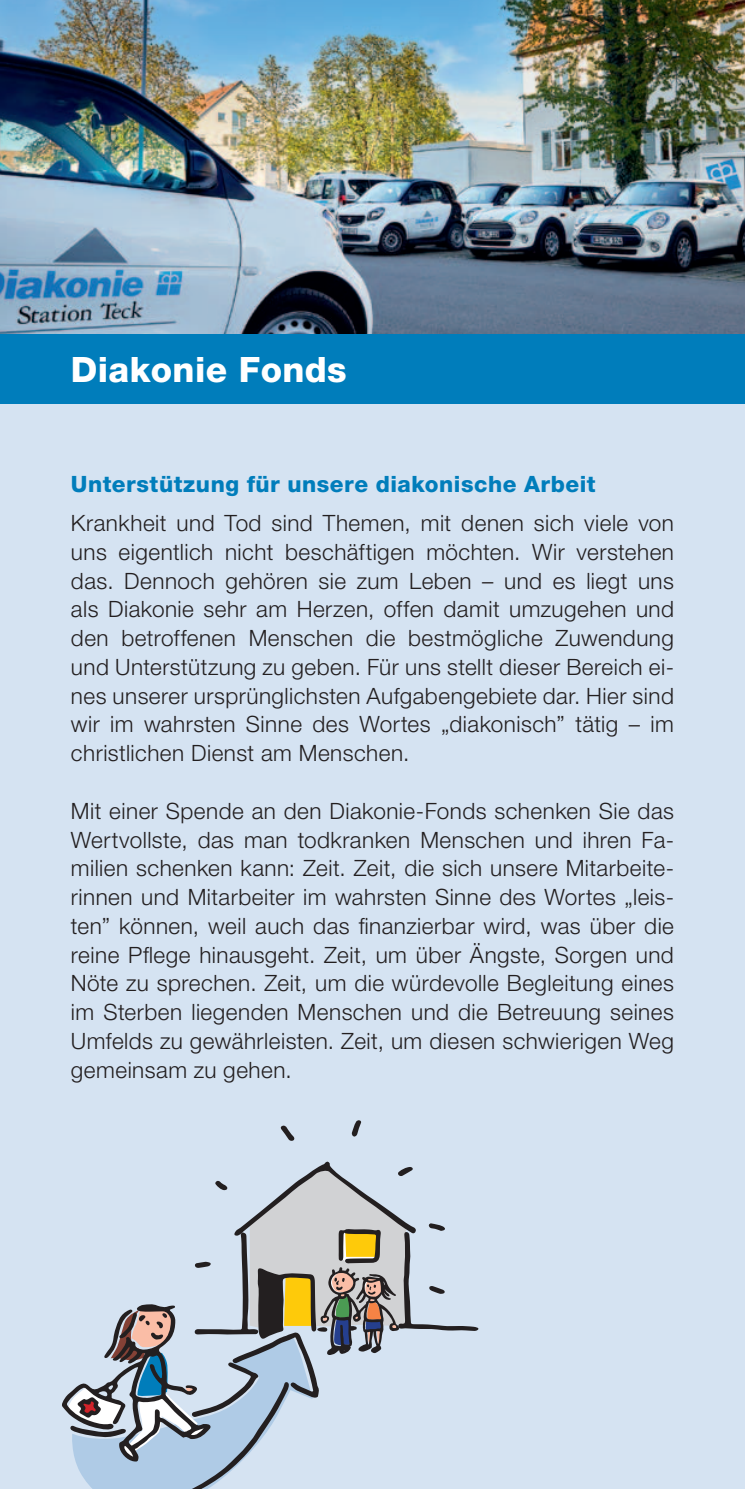
<style>
.page{position:relative;width:745px;height:1489px;background:#fff}
.page>*{position:absolute;margin:0;border:0;box-sizing:border-box;transform-origin:0 0}
.t1{font:800 35px "Helvetica Neue";letter-spacing:.01em;color:#fff}
.t2{font:300 22.5px/28.8px "Helvetica Neue";letter-spacing:.02em;color:#231f20;text-align:justify}
.t3{font:800 22.5px "Helvetica Neue";letter-spacing:.025em;color:#007dbb}
</style>
<div class="page">
<div style="left:0;top:404px;width:744px;height:1084px;background:#d5e3f2"></div>
<div style="left:0;top:333px;width:744px;height:71px;background:#007dbb"></div>
<svg style="left:280px;top:1125px;width:14px;height:16px"></svg>
<svg style="left:351px;top:1120px;width:10px;height:16px"></svg>
<svg style="left:62px;top:1161px;width:416px;height:327px"></svg>
<img style="left:0;top:0;width:744px;height:333px">
<h1 class="t1" style="left:71px;top:348px;width:277px">Diakonie Fonds</h1>
<p class="t3" style="left:71px;top:471px;width:525px">Unterstützung für unsere diakonische Arbeit</p>
<p class="t2" style="left:71px;top:508px;width:604px">Krankheit und Tod sind Themen, mit denen sich viele von uns eigentlich nicht beschäftigen möchten. Wir verstehen das. Dennoch gehören sie zum Leben – und es liegt uns als Diakonie sehr am Herzen, offen damit umzugehen und den betroffenen Menschen die bestmögliche Zuwendung und Unterstützung zu geben. Für uns stellt dieser Bereich ei&shy;nes unserer ursprünglichsten Aufgabengebiete dar. Hier sind wir im wahrsten Sinne des Wortes „diakonisch” tätig – im christlichen Dienst am Menschen.</p>
<p class="t2" style="left:71px;top:795px;width:604px">Mit einer Spende an den Diakonie-Fonds schenken Sie das Wertvollste, das man todkranken Menschen und ihren Fa&shy;milien schenken kann: Zeit. Zeit, die sich unsere Mitarbeite&shy;rinnen und Mitarbeiter im wahrsten Sinne des Wortes „leis&shy;ten” können, weil auch das finanzierbar wird, was über die reine Pflege hinausgeht. Zeit, um über Ängste, Sorgen und Nöte zu sprechen. Zeit, um die würdevolle Begleitung eines im Sterben liegenden Menschen und die Betreuung seines Umfelds zu gewährleisten. Zeit, um diesen schwierigen Weg gemeinsam zu gehen.</p>
</div>
